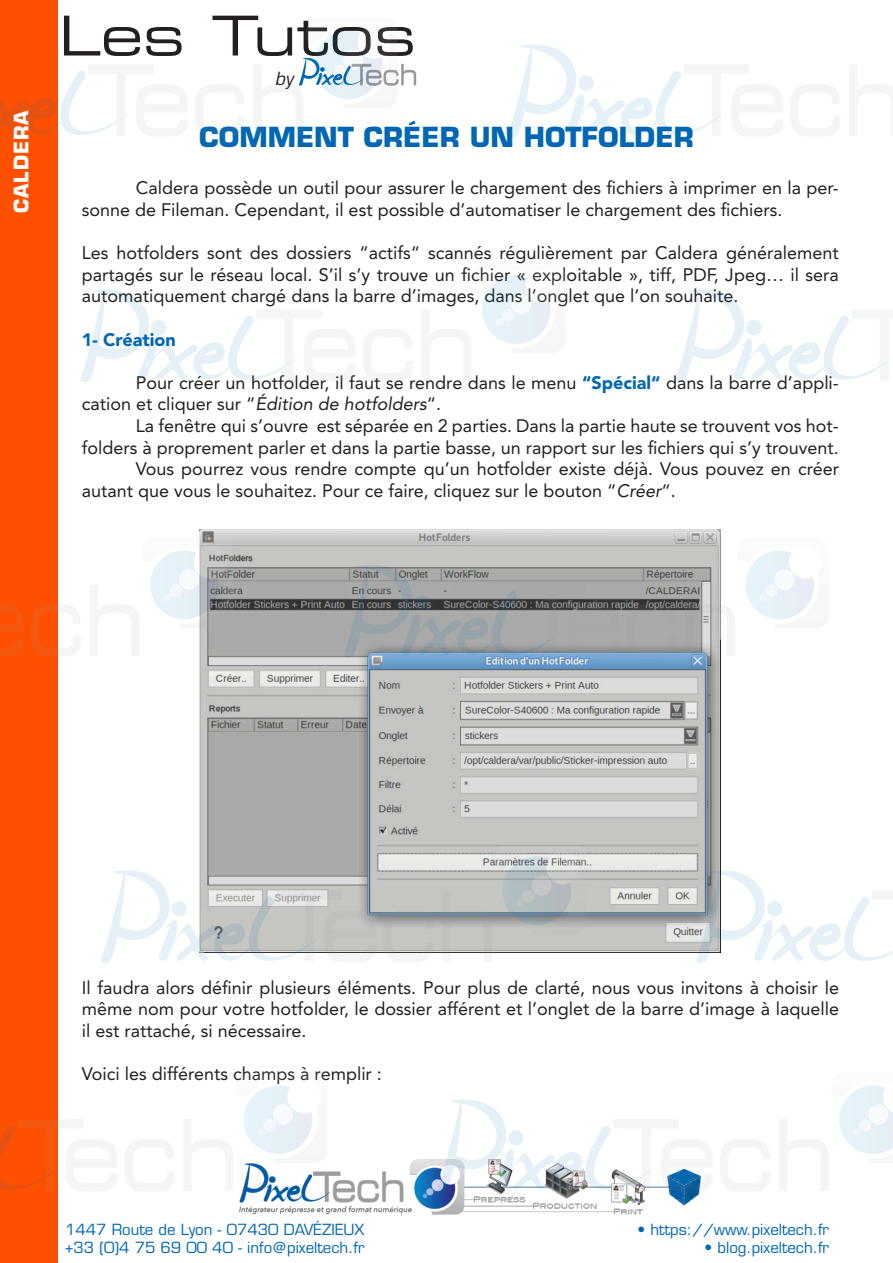
<style>
.page{position:relative;width:893px;height:1263px;background:#fff}
.page>*{position:absolute;margin:0;border:0;box-sizing:border-box;transform-origin:0 0}
.t1{font:55.05px "Eurostile LT Std Ex 2";color:#231f20}
.t2{font:700 27px "Eurostile LT Std";color:#0166b3}
.t3{font:700 19.5px "Eurostile LT Std";letter-spacing:.04em;color:#fff}
.t4{font:18px/21.6px "Avenir LT Std";color:#231f20}
.t5{font:900 18px "Avenir LT Std";color:#0166b3}
.t6{font:italic 17.7px "Eurostile LT Std";color:#231f20}
.t7{font:15px/18px "Eurostile LT Std";color:#0166b3}
.s1{font-weight:900;color:#0166b3}
.s2{font-style:italic}
</style>
<div class="page">
<img style="left:239px;top:1159px;width:461px;height:56px">
<div style="left:0;top:0;width:57px;height:1263px;background:#ff5000"></div>
<img style="left:200px;top:529px;width:521px;height:423px">
<svg style="left:195px;top:85px;width:50px;height:51px"></svg>
<svg style="left:254px;top:30px;width:162px;height:105px"></svg>
<svg style="left:0;top:64px;width:187px;height:73px"></svg>
<svg style="left:791px;top:85px;width:49px;height:51px"></svg>
<svg style="left:849px;top:65px;width:44px;height:70px"></svg>
<svg style="left:508px;top:44px;width:275px;height:93px"></svg>
<svg style="left:578px;top:75px;width:16px;height:16px"></svg>
<svg style="left:363px;top:329px;width:50px;height:52px"></svg>
<svg style="left:422px;top:275px;width:129px;height:105px"></svg>
<svg style="left:80px;top:289px;width:275px;height:93px"></svg>
<div style="left:151px;top:320px;width:15px;height:15px;background:#e6f0f7;border-radius:50%"></div>
<svg style="left:676px;top:289px;width:217px;height:93px"></svg>
<div style="left:746px;top:320px;width:16px;height:15px;background:#e6f0f7;border-radius:50%"></div>
<svg style="left:0;top:605px;width:24px;height:51px"></svg>
<svg style="left:31px;top:604px;width:50px;height:53px"></svg>
<svg style="left:90px;top:537px;width:144px;height:119px"></svg>
<svg style="left:626px;top:604px;width:50px;height:53px;background:#979b9f"></svg>
<svg style="left:685px;top:537px;width:129px;height:119px"></svg>
<svg style="left:344px;top:561px;width:275px;height:96px;background:#979b9d"></svg>
<svg style="left:414px;top:595px;width:16px;height:16px"></svg>
<svg style="left:383px;top:910px;width:51px;height:52px"></svg>
<svg style="left:442px;top:843px;width:144px;height:118px;background:#bfc1c1"></svg>
<svg style="left:101px;top:866px;width:275px;height:97px"></svg>
<div style="left:171px;top:901px;width:16px;height:15px;background:#e6f0f7;border-radius:50%"></div>
<svg style="left:696px;top:866px;width:197px;height:97px"></svg>
<div style="left:767px;top:901px;width:15px;height:15px;background:#e6f0f7;border-radius:50%"></div>
<svg style="left:125px;top:1140px;width:49px;height:51px"></svg>
<svg style="left:184px;top:1085px;width:144px;height:106px"></svg>
<svg style="left:0;top:1119px;width:117px;height:73px"></svg>
<svg style="left:721px;top:1140px;width:49px;height:51px"></svg>
<svg style="left:779px;top:1085px;width:114px;height:105px"></svg>
<svg style="left:438px;top:1099px;width:275px;height:93px"></svg>
<div style="left:508px;top:1130px;width:16px;height:15px;background:#e6f0f7;border-radius:50%"></div>
<p class="t3" style="left:9px;top:213px;width:104px;rotate:-90deg">CALDERA</p>
<h1 class="t1" style="left:59px;top:-2px;width:359px">Les Tutos</h1>
<p class="t6" style="left:275px;top:68px;width:19px">by</p>
<h2 class="t2" style="left:199px;top:121px;width:496px">COMMENT CRÉER UN HOTFOLDER</h2>
<p class="t4" style="left:82px;top:177px;width:759px;text-indent:54px">Caldera possède un outil pour assurer le chargement des fichiers à imprimer en la per&shy;sonne de Fileman. Cependant, il est possible d’automatiser le chargement des fichiers.</p>
<p class="t4" style="left:82px;top:242px;width:759px;text-align:justify">Les hotfolders sont des dossiers “actifs“ scannés régulièrement par Caldera généralement partagés sur le réseau local. S’il s’y trouve un fichier « exploitable », tiff, PDF, Jpeg… il sera automatiquement chargé dans la barre d’images, dans l’onglet que l’on souhaite.</p>
<p class="t5" style="left:82px;top:328px;width:95px">1- Création</p>
<p class="t4" style="left:82px;top:372px;width:759px;text-indent:54px">Pour créer un hotfolder, il faut se rendre dans le menu <span class="s1">“Spécial“</span> dans la barre d’appli&shy;cation et cliquer sur “<span class="s2">Édition de hotfolders</span>“.</p>
<p class="t4" style="left:136px;top:415px;width:705px">La fenêtre qui s’ouvre est séparée en 2 parties. Dans la partie haute se trouvent vos hot-</p>
<p class="t4" style="left:82px;top:437px;width:758px">folders à proprement parler et dans la partie basse, un rapport sur les fichiers qui s’y trouvent.</p>
<p class="t4" style="left:136px;top:458px;width:705px">Vous pourrez vous rendre compte qu’un hotfolder existe déjà. Vous pouvez en créer</p>
<p class="t4" style="left:82px;top:480px;width:596px">autant que vous le souhaitez. Pour ce faire, cliquez sur le bouton “<span class="s2">Créer</span>“.</p>
<p class="t4" style="left:82px;top:977px;width:759px;text-align:justify">Il faudra alors définir plusieurs éléments. Pour plus de clarté, nous vous invitons à choisir le même nom pour votre hotfolder, le dossier afférent et l’onglet de la barre d’image à laquelle il est rattaché, si nécessaire.</p>
<p class="t4" style="left:82px;top:1063px;width:302px">Voici les différents champs à remplir :</p>
<p class="t7" style="left:65px;top:1220px;width:301px">1447 Route de Lyon - 07430 DAVÉZIEUX +33 (0)4 75 69 00 40 - info@pixeltech.fr</p>
<p class="t7" style="left:638px;top:1220px;width:193px">• https://www.pixeltech.fr</p>
<p class="t7" style="left:705px;top:1238px;width:126px">• blog.pixeltech.fr</p>
</div>
